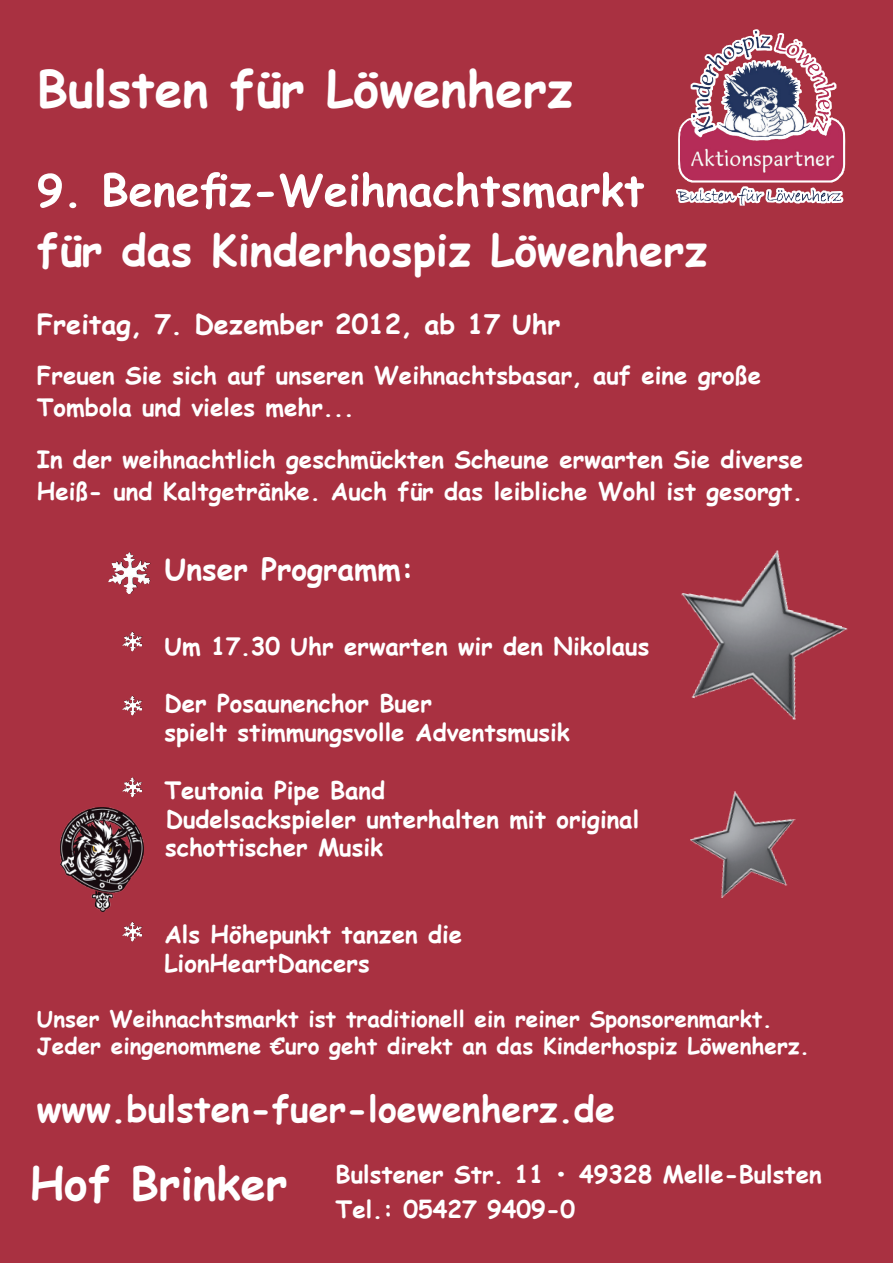
<style>
.page{position:relative;width:893px;height:1263px;background:#a93141}
.page>*{position:absolute;margin:0;border:0;box-sizing:border-box;transform-origin:0 0}
.t1{font:700 49.5px "Comic Sans MS";color:#fff}
.t2{font:700 45px "Comic Sans MS";color:#fff}
.t3{font:700 43.5px "Comic Sans MS";color:#fff}
.t4{font:700 36px "Comic Sans MS";color:#fff}
.t5{font:700 30px "Comic Sans MS";color:#fff}
.t6{font:700 27px "Comic Sans MS";color:#fff}
.t7{font:700 24px/28.8px "Comic Sans MS";color:#fff}
.t8{font:700 22.5px/27px "Comic Sans MS";color:#fff}
</style>
<div class="page">
<svg style="left:38px;top:172px;width:606px;height:37px"></svg>
<img style="left:112px;top:553px;width:17px;height:22px">
<svg style="left:124px;top:696px;width:8px;height:10px"></svg>
<svg style="left:124px;top:778px;width:8px;height:10px"></svg>
<svg style="left:124px;top:922px;width:8px;height:11px"></svg>
<svg style="left:124px;top:632px;width:8px;height:10px"></svg>
<img style="left:61px;top:807px;width:82px;height:104px">
<img style="left:678px;top:30px;width:167px;height:153px">
<img style="left:743px;top:31px;width:57px;height:25px">
<img style="left:681px;top:550px;width:167px;height:170px">
<img style="left:690px;top:791px;width:106px;height:107px">
<h1 class="t1" style="left:37px;top:52px;width:538px">Bulsten für Löwenherz</h1>
<h3 class="t3" style="left:37px;top:218px;width:672px">für das Kinderhospiz Löwenherz</h3>
<p class="t6" style="left:37px;top:305px;width:525px">Freitag, 7. Dezember 2012, ab 17 Uhr</p>
<p class="t7" style="left:37px;top:359px;width:726px;line-height:31.5px">Freuen Sie sich auf unseren Weihnachtsbasar, auf eine große<br>Tombola und vieles mehr...</p>
<p class="t7" style="left:37px;top:443px;width:768px;line-height:31.5px">In der weihnachtlich geschmückten Scheune erwarten Sie diverse<br>Heiß- und Kaltgetränke. Auch für das leibliche Wohl ist gesorgt.</p>
<p class="t5" style="left:164px;top:546px;width:251px">Unser Programm:</p>
<p class="t7" style="left:164px;top:631px;width:487px">Um 17.30 Uhr erwarten wir den Nikolaus</p>
<p class="t7" style="left:164px;top:688px;width:407px">Der Posaunenchor Buer<br>spielt stimmungsvolle Adventsmusik</p>
<p class="t7" style="left:164px;top:775px;width:476px">Teutonia Pipe Band<br>Dudelsackspieler unterhalten mit original schottischer Musik</p>
<p class="t7" style="left:164px;top:919px;width:299px">Als Höhepunkt tanzen die<br>LionHeartDancers</p>
<p class="t8" style="left:37px;top:1005px;width:774px">Unser Weihnachtsmarkt ist traditionell ein reiner Sponsorenmarkt.<br>Jeder eingenommene €uro geht direkt an das Kinderhospiz Löwenherz.</p>
<h3 class="t4" style="left:37px;top:1082px;width:580px">www.bulsten-fuer-loewenherz.de</h3>
<h2 class="t2" style="left:30px;top:1150px;width:259px">Hof Brinker</h2>
<p class="t7" style="left:336px;top:1156px;width:488px;line-height:34.5px">Bulstener Str. 11 • 49328 Melle-Bulsten<br>Tel.: 05427 9409-0</p>
</div>
